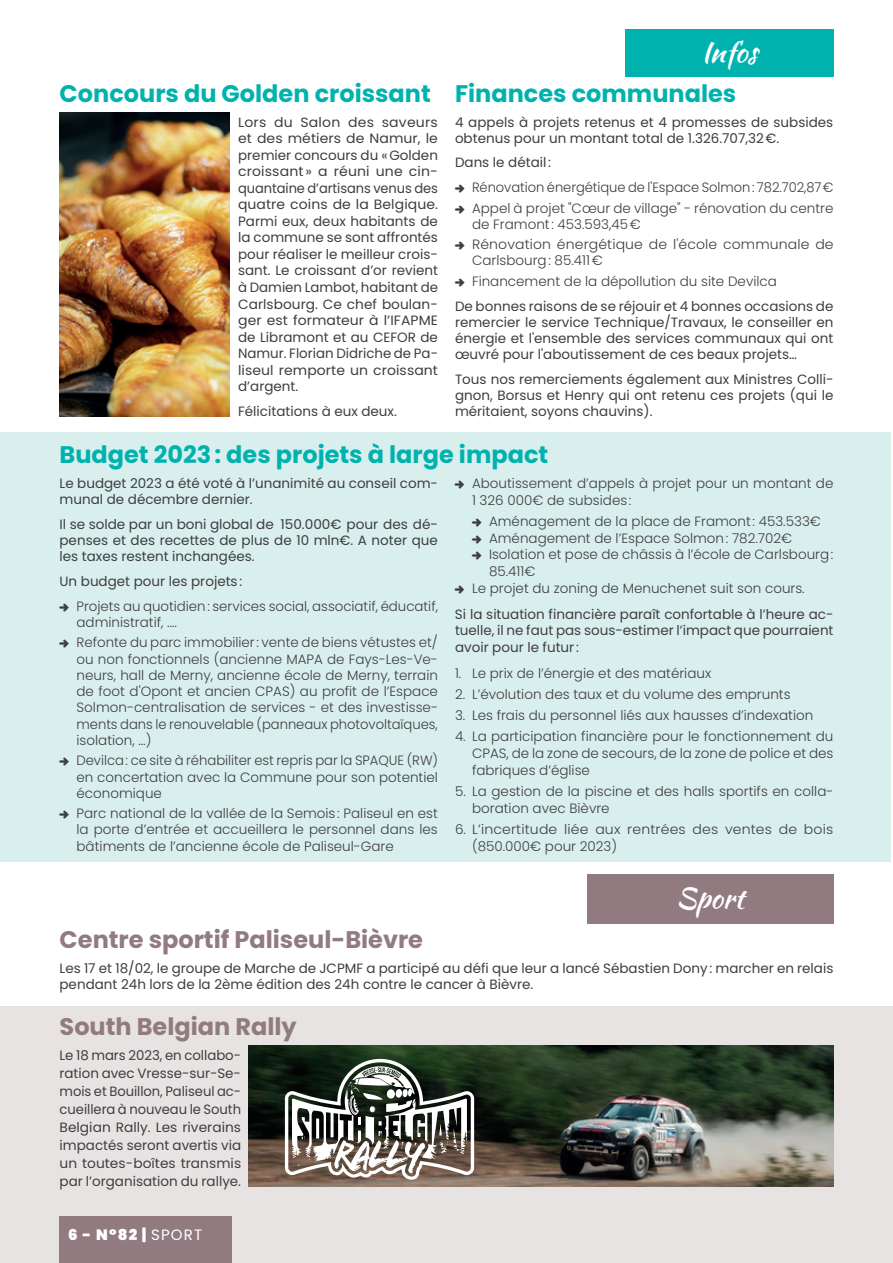
<style>
.page{position:relative;width:893px;height:1263px;background:#fff}
.page>*{position:absolute;margin:0;border:0;box-sizing:border-box;transform-origin:0 0}
.t1{font:28.5px "Kaushan Script";color:#fff}
.t2{font:700 24px "Poppins";color:#00b2ae}
.t3{font:700 24px "Poppins";color:#917b81}
.t4{font:900 15px "Poppins";color:#fff}
.t5{font:300 13.5px/16.2px "Poppins";color:#3e3e3f}
.t6{font:13.5px/16.2px "Poppins";color:#3e3e3f;text-align:justify}
.t7{font:13.5px/16.5px "Poppins";color:#3e3e3f;text-align:justify;scale:1.04 1}
.s1{font-weight:400}
</style>
<div class="page">
<div style="left:0;top:432px;width:891px;height:430px;background:#d9efee"></div>
<div style="left:0;top:1006px;width:893px;height:257px;background:#e8e3e3"></div>
<div style="left:625px;top:29px;width:208px;height:48px;background:#00b2ae"></div>
<img style="left:60px;top:112px;width:170px;height:304px">
<div style="left:60px;top:1216px;width:172px;height:47px;background:#917b81"></div>
<div style="left:587px;top:874px;width:246px;height:49px;background:#917b81"></div>
<img style="left:249px;top:1045px;width:584px;height:141px">
<svg style="left:285px;top:1059px;width:189px;height:121px;background:#73746b"></svg>
<h2 class="t2" style="left:60px;top:79px;width:373px">Concours du Golden croissant</h2>
<p class="t7" style="left:238px;top:114px;width:194px">Lors du Salon des saveurs et des métiers de Namur, le premier concours du « Golden croissant » a réuni une cin&shy;quantaine d’artisans venus des quatre coins de la Belgique.<br>Parmi eux, deux habitants de la commune se sont affrontés pour réaliser le meilleur crois&shy;sant. Le croissant d’or revient à Damien Lambot, habitant de Carlsbourg. Ce chef boulan&shy;ger est formateur à l’IFAPME de Libramont et au CEFOR de Namur. Florian Didriche de Pa&shy;liseul remporte un croissant d’argent.</p>
<p class="t6" style="left:238px;top:404px;width:160px">Félicitations à eux deux.</p>
<h1 class="t1" style="left:701px;top:31px;width:57px">Infos</h1>
<h2 class="t2" style="left:455px;top:79px;width:283px">Finances communales</h2>
<p class="t6" style="left:455px;top:114px;width:380px">4 appels à projets retenus et 4 promesses de subsides obtenus pour un montant total de 1.326.707,32 €.</p>
<p class="t6" style="left:455px;top:155px;width:97px">Dans le détail :</p>
<p class="t5" style="left:472px;top:177px;width:363px;line-height:20.4px">Rénovation énergétique de l'Espace Solmon : 782.702,87 €<br>Appel à projet "Cœur de village" - rénovation du centre</p>
<p class="t5" style="left:472px;top:214px;width:363px;line-height:20.4px">de Framont : 453.593,45 €<br>Rénovation énergétique de l'école communale de</p>
<p class="t5" style="left:472px;top:251px;width:306px;line-height:20.4px">Carlsbourg : 85.411 €<br>Financement de la dépollution du site Devilca</p>
<p class="t6" style="left:455px;top:298px;width:380px">De bonnes raisons de se réjouir et 4 bonnes occasions de remercier le service Technique/Travaux, le conseiller en énergie et l'ensemble des services communaux qui ont œuvré pour l'aboutissement de ces beaux projets…</p>
<p class="t6" style="left:455px;top:371px;width:380px">Tous nos remerciements également aux Ministres Colli&shy;gnon, Borsus et Henry qui ont retenu ces projets (qui le méritaient, soyons chauvins).</p>
<h2 class="t2" style="left:60px;top:440px;width:490px">Budget 2023 : des projets à large impact</h2>
<p class="t6" style="left:60px;top:475px;width:380px">Le budget 2023 a été voté à l’unanimité au conseil com&shy;munal de décembre dernier.</p>
<p class="t6" style="left:60px;top:516px;width:380px">Il se solde par un boni global de 150.000€ pour des dé&shy;penses et des recettes de plus de 10 mln€. A noter que les taxes restent inchangées.</p>
<p class="t6" style="left:60px;top:573px;width:184px">Un budget pour les projets :</p>
<p class="t5" style="left:77px;top:598px;width:363px">Projets au quotidien : services social, associatif, éducatif, administratif, ….</p>
<p class="t5" style="left:77px;top:634px;width:363px;text-align:justify">Refonte du parc immobilier : vente de biens vétustes et/ ou non fonctionnels (ancienne MAPA de Fays-Les-Ve&shy;neurs, hall de Merny, ancienne école de Merny, terrain de foot d'Opont et ancien CPAS) au profit de l’Espace Solmon-centralisation de services - et des investisse&shy;ments dans le renouvelable (panneaux photovoltaïques, isolation, …)</p>
<p class="t5" style="left:77px;top:752px;width:363px;text-align:justify">Devilca : ce site à réhabiliter est repris par la SPAQUE (RW) en concertation avec la Commune pour son potentiel économique</p>
<p class="t5" style="left:77px;top:805px;width:363px;text-align:justify">Parc national de la vallée de la Semois : Paliseul en est la porte d’entrée et accueillera le personnel dans les bâtiments de l’ancienne école de Paliseul-Gare</p>
<h2 class="t3" style="left:60px;top:926px;width:365px">Centre sportif Paliseul-Bièvre</h2>
<p class="t5" style="left:472px;top:475px;width:363px;line-height:16.8px">Aboutissement d’appels à projet pour un montant de<br>1 326 000€ de subsides :</p>
<p class="t5" style="left:489px;top:513px;width:333px">Aménagement de la place de Framont : 453.533€</p>
<p class="t5" style="left:489px;top:530px;width:305px">Aménagement de l’Espace Solmon : 782.702€</p>
<p class="t5" style="left:489px;top:547px;width:346px">Isolation et pose de châssis à l’école de Carlsbourg :</p>
<p class="t5" style="left:489px;top:563px;width:48px">85.411€</p>
<p class="t5" style="left:472px;top:580px;width:334px">Le projet du zoning de Menuchenet suit son cours.</p>
<p class="t6" style="left:455px;top:605px;width:380px;line-height:16.8px">Si la situation financière paraît confortable à l’heure ac&shy;tuelle, il ne faut pas sous-estimer l’impact que pourraient avoir pour le futur :</p>
<p class="t5" style="left:455px;top:665px;width:258px">1. Le prix de l’énergie et des matériaux</p>
<p class="t5" style="left:455px;top:686px;width:337px">2. L’évolution des taux et du volume des emprunts</p>
<p class="t5" style="left:455px;top:707px;width:360px">3. Les frais du personnel liés aux hausses d’indexation</p>
<p class="t5" style="left:472px;top:728px;width:363px;line-height:16.8px;text-align:justify;text-indent:-17px">4. La participation financière pour le fonctionnement du CPAS, de la zone de secours, de la zone de police et des fabriques d’église</p>
<p class="t5" style="left:472px;top:783px;width:363px;line-height:16.8px;text-indent:-17px">5. La gestion de la piscine et des halls sportifs en colla&shy;boration avec Bièvre</p>
<p class="t5" style="left:472px;top:821px;width:363px;line-height:16.8px;text-indent:-17px">6. L’incertitude liée aux rentrées des ventes de bois (850.000€ pour 2023)</p>
<h1 class="t1" style="left:676px;top:877px;width:70px">Sport</h1>
<p class="t6" style="left:60px;top:960px;width:775px">Les 17 et 18/02, le groupe de Marche de JCPMF a participé au défi que leur a lancé Sébastien Dony : marcher en relais pendant 24h lors de la 2ème édition des 24h contre le cancer à Bièvre.</p>
<h2 class="t3" style="left:60px;top:1012px;width:239px">South Belgian Rally</h2>
<p class="t6" style="left:60px;top:1046px;width:183px;line-height:18.1px">Le 18 mars 2023, en collabo&shy;ration avec Vresse-sur-Se&shy;mois et Bouillon, Paliseul ac&shy;cueillera à nouveau le South Belgian Rally. Les riverains impactés seront avertis via un toutes-boîtes transmis par l’organisation du rallye.</p>
<p class="t4" style="left:68px;top:1226px;width:136px">6 - N°82 | <span class="s1">SPORT</span></p>
</div>
